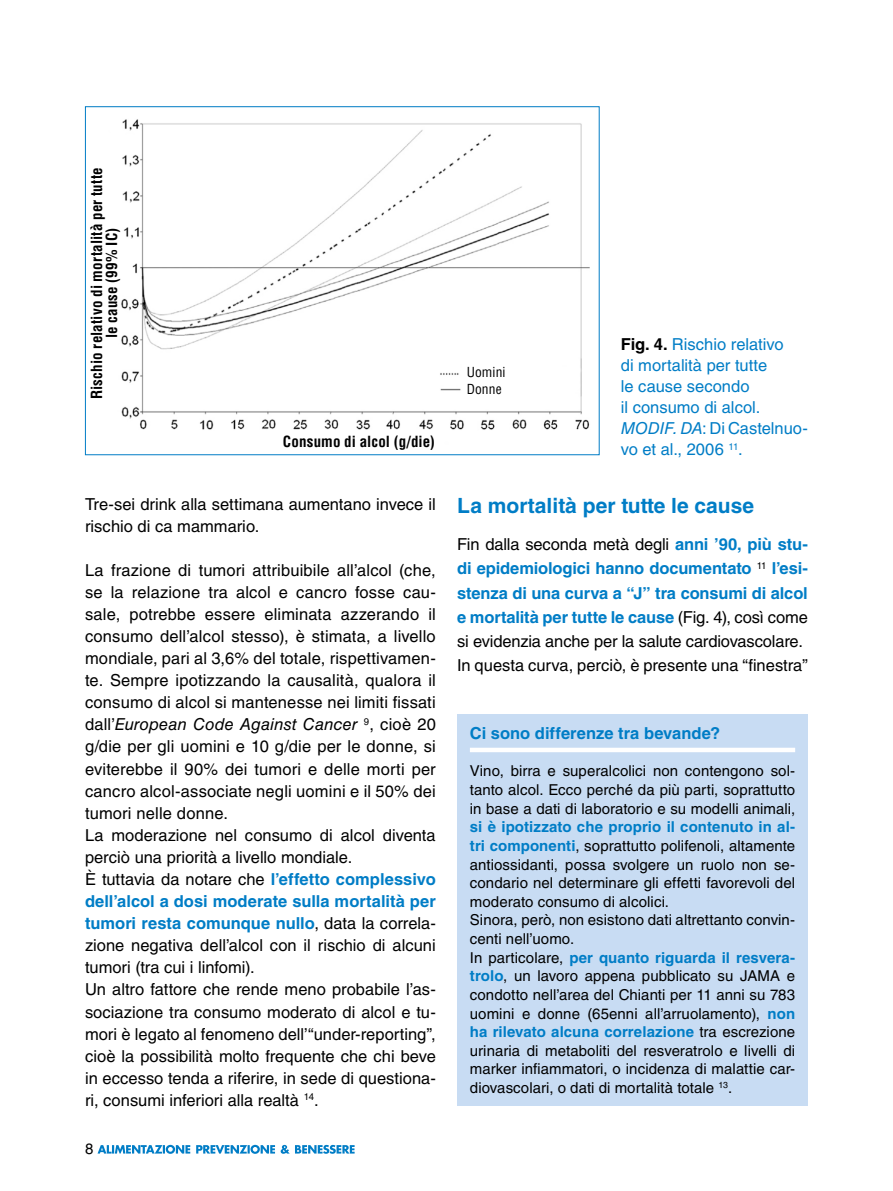
<style>
.page{position:relative;width:893px;height:1191px;background:#fff}
.page>*{position:absolute;margin:0;border:0;box-sizing:border-box;transform-origin:0 0}
.t1{font:700 21px "Helvetica LT Std";color:#007dc6}
.t2{font:16.5px/22px "Helvetica LT Std";letter-spacing:.005em;color:#000}
.t3{font:16.5px/21px "Helvetica LT Std";color:#007dc6}
.t4{font:700 16.5px "Helvetica LT Std";color:#007dc6}
.t5{font:15px/18.6px "Helvetica LT Std";letter-spacing:.005em;color:#000;text-align:justify}
.t6{font:700 condensed 15px/15px "Helvetica LT Std";letter-spacing:.01em;color:#000;text-align:center}
.t7{font:condensed 13.5px/16.6px "Helvetica LT Std";letter-spacing:.01em;color:#000}
.s1{font-style:italic}
.s2{font-weight:700;color:#007dc6}
.s3{font-weight:700;color:#000}
</style>
<div class="page">
<svg style="left:98px;top:1144px;width:257px;height:9px"></svg>
<img style="left:121px;top:119px;width:469px;height:311px">
<div style="left:457px;top:714px;width:351px;height:392px;background:#c8dcf3"></div>
<div style="left:470px;top:747px;width:325px;height:5px;background:#fff"></div>
<p class="t6" style="left:89px;top:399px;width:234px;rotate:-90deg">Rischio relativo di mortalità per tutte le cause (99% IC)</p>
<p class="t6" style="left:283px;top:434px;width:154px">Consumo di alcol (g/die)</p>
<p class="t2" style="left:85px;top:492px;width:352px">Tre-sei drink alla settimana aumentano invece il rischio di ca mammario.</p>
<p class="t2" style="left:85px;top:559px;width:352px">La frazione di tumori attribuibile all’alcol (che, se la relazione tra alcol e cancro fosse cau&shy;sale, potrebbe essere eliminata azzerando il consumo dell’alcol stesso), è stimata, a livello mondiale, pari al 3,6% del totale, rispettivamen&shy;te. Sempre ipotizzando la causalità, qualora il consumo di alcol si mantenesse nei limiti fissati dall’<span class="s1">European Code Against Cancer</span> <sup>9</sup>, cioè 20 g/die per gli uomini e 10 g/die per le donne, si eviterebbe il 90% dei tumori e delle morti per cancro alcol-associate negli uomini e il 50% dei tumori nelle donne.<br>La moderazione nel consumo di alcol diventa perciò una priorità a livello mondiale.<br>È tuttavia da notare che <span class="s2">l’effetto complessivo dell’alcol a dosi moderate sulla mortalità per tumori resta comunque nullo</span>, data la correla&shy;zione negativa dell’alcol con il rischio di alcuni tumori (tra cui i linfomi).<br>Un altro fattore che rende meno probabile l’as&shy;sociazione tra consumo moderato di alcol e tu&shy;mori è legato al fenomeno dell’“under-reporting”, cioè la possibilità molto frequente che chi beve in eccesso tenda a riferire, in sede di questiona&shy;ri, consumi inferiori alla realtà <sup>14</sup>.</p>
<p class="t5" style="left:85px;top:1139px;width:10px">8</p>
<p class="t7" style="left:467px;top:364px;width:40px">Uomini<br>Donne</p>
<p class="t3" style="left:621px;top:334px;width:189px"><span class="s3">Fig. 4.</span> Rischio relativo<br>di mortalità per tutte<br>le cause secondo<br>il consumo di alcol.<br><span class="s1">MODIF. DA</span>: Di Castelnuo&shy;vo et al., 2006 <sup>11</sup>.</p>
<p class="t1" style="left:457px;top:493px;width:298px">La mortalità per tutte le cause</p>
<p class="t2" style="left:457px;top:532px;width:352px;line-height:24.3px">Fin dalla seconda metà degli <span class="s2">anni ’90, più stu&shy;di epidemiologici hanno documentato</span> <sup>11</sup> <span class="s2">l’esi&shy;stenza di una curva a “J” tra consumi di alcol e mortalità per tutte le cause</span> (Fig. 4), così come si evidenzia anche per la salute cardiovascolare.<br>In questa curva, perciò, è presente una “finestra”</p>
<p class="t4" style="left:470px;top:723px;width:252px">Ci sono differenze tra bevande?</p>
<p class="t5" style="left:470px;top:762px;width:327px">Vino, birra e superalcolici non contengono sol&shy;tanto alcol. Ecco perché da più parti, soprattutto in base a dati di laboratorio e su modelli animali,</p>
<p class="t5" style="left:470px;top:817px;width:327px;text-align:left"><span class="s2">si è ipotizzato che proprio il contenuto in al&shy;tri componenti</span>, soprattutto polifenoli, altamente antiossidanti, possa svolgere un ruolo non se&shy;condario nel determinare gli effetti favorevoli del moderato consumo di alcolici.<br>Sinora, però, non esistono dati altrettanto convin&shy;centi nell’uomo.<br>In particolare, <span class="s2">per quanto riguarda il resvera&shy;trolo</span>, un lavoro appena pubblicato su Jama</p>
<p class="t5" style="left:470px;top:966px;width:327px;text-indent:317px">e condotto nell’area del Chianti per 11 anni su 783 uomini e donne (65enni all’arruolamento), <span class="s2">non ha rilevato alcuna correlazione</span> tra escrezione urinaria di metaboliti del resveratrolo e livelli di marker infiammatori, o incidenza di malattie car&shy;diovascolari, o dati di mortalità totale <sup>13</sup>.</p>
</div>
